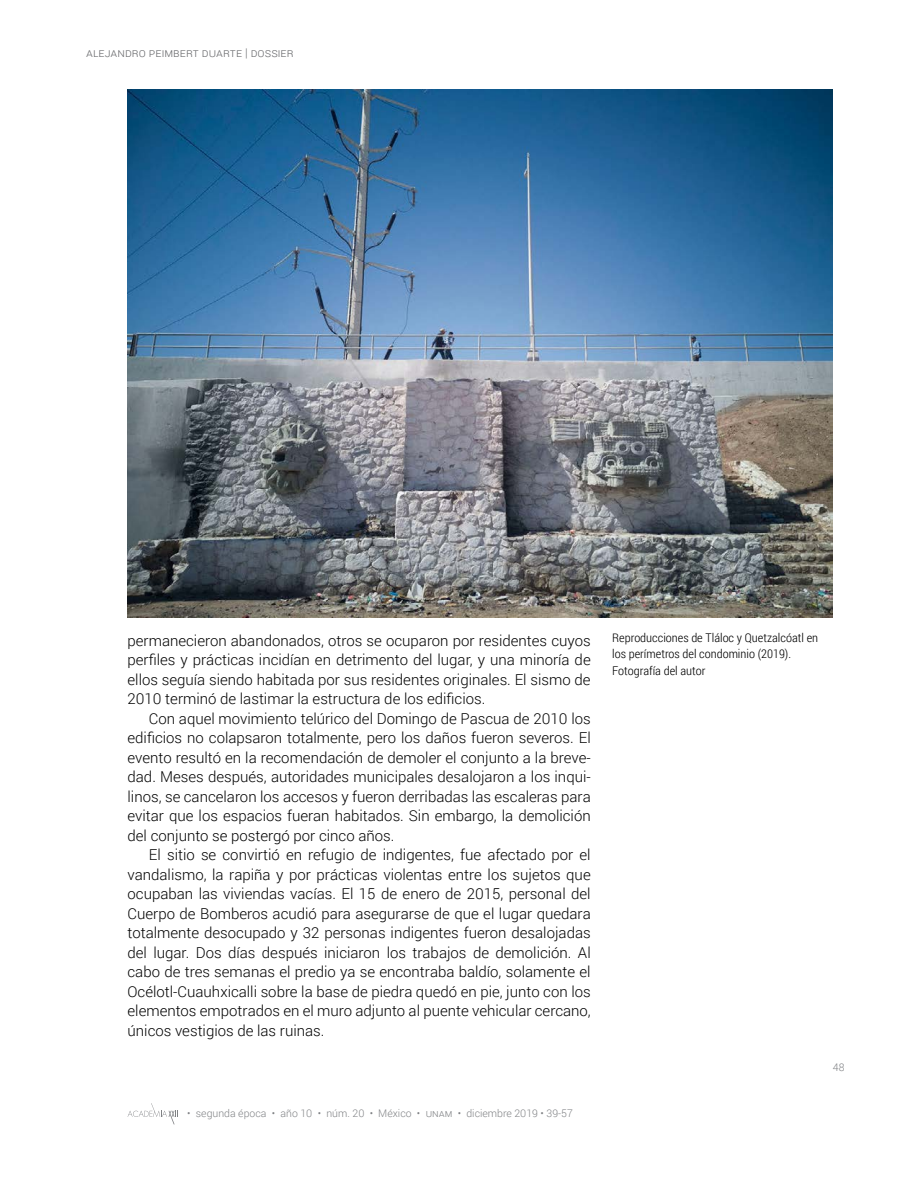
<style>
.page{position:relative;width:918px;height:1188px;background:#fff}
.page>*{position:absolute;margin:0;border:0;box-sizing:border-box;transform-origin:0 0}
.t1{font:300 15px/19.5px "Roboto";color:#000;text-align:justify}
.t2{font:300 12px/16.5px "Roboto Condensed";color:#000;scale:1.05 1}
.t3{font:300 12px "Roboto";color:#6d6e71}
.t4{font:300 10.5px "Roboto";color:#808285}
</style>
<div class="page">
<svg style="left:128px;top:1103px;width:50px;height:21px"></svg>
<img style="left:128px;top:89px;width:705px;height:529px">
<p class="t3" style="left:86px;top:45px;width:198px">Alejandro Peimbert Duarte | DOSSIER</p>
<p class="t1" style="left:128px;top:630px;width:465px">permanecieron abandonados, otros se ocuparon por residentes cuyos perfiles y prácticas incidían en detrimento del lugar, y una minoría de ellos seguía siendo habitada por sus residentes originales. El sismo de 2010 terminó de lastimar la estructura de los edificios.</p>
<p class="t1" style="left:128px;top:708px;width:465px;text-indent:21px">Con aquel movimiento telúrico del Domingo de Pascua de 2010 los edificios no colapsaron totalmente, pero los daños fueron severos. El evento resultó en la recomendación de demoler el conjunto a la breve&shy;dad. Meses después, autoridades municipales desalojaron a los inqui&shy;linos, se cancelaron los accesos y fueron derribadas las escaleras para evitar que los espacios fueran habitados. Sin embargo, la demolición del conjunto se postergó por cinco años.</p>
<p class="t1" style="left:128px;top:845px;width:465px;text-indent:21px">El sitio se convirtió en refugio de indigentes, fue afectado por el vandalismo, la rapiña y por prácticas violentas entre los sujetos que ocupaban las viviendas vacías. El 15 de enero de 2015, personal del Cuerpo de Bomberos acudió para asegurarse de que el lugar quedara totalmente desocupado y 32 personas indigentes fueron desalojadas del lugar. Dos días después iniciaron los trabajos de demolición. Al cabo de tres semanas el predio ya se encontraba baldío, solamente el Océlotl-Cuauhxicalli sobre la base de piedra quedó en pie, junto con los elementos empotrados en el muro adjunto al puente vehicular cercano, únicos vestigios de las ruinas.</p>
<p class="t4" style="left:187px;top:1106px;width:387px">• segunda época • año 10 • núm. 20 • México • unam • diciembre 2019 • 39-57</p>
<p class="t2" style="left:612px;top:629px;width:198px">Reproducciones de Tláloc y Quetzalcóatl en los perímetros del condominio (2019).<br>Fotografía del autor</p>
<p class="t4" style="left:833px;top:1060px;width:13px">48</p>
</div>
